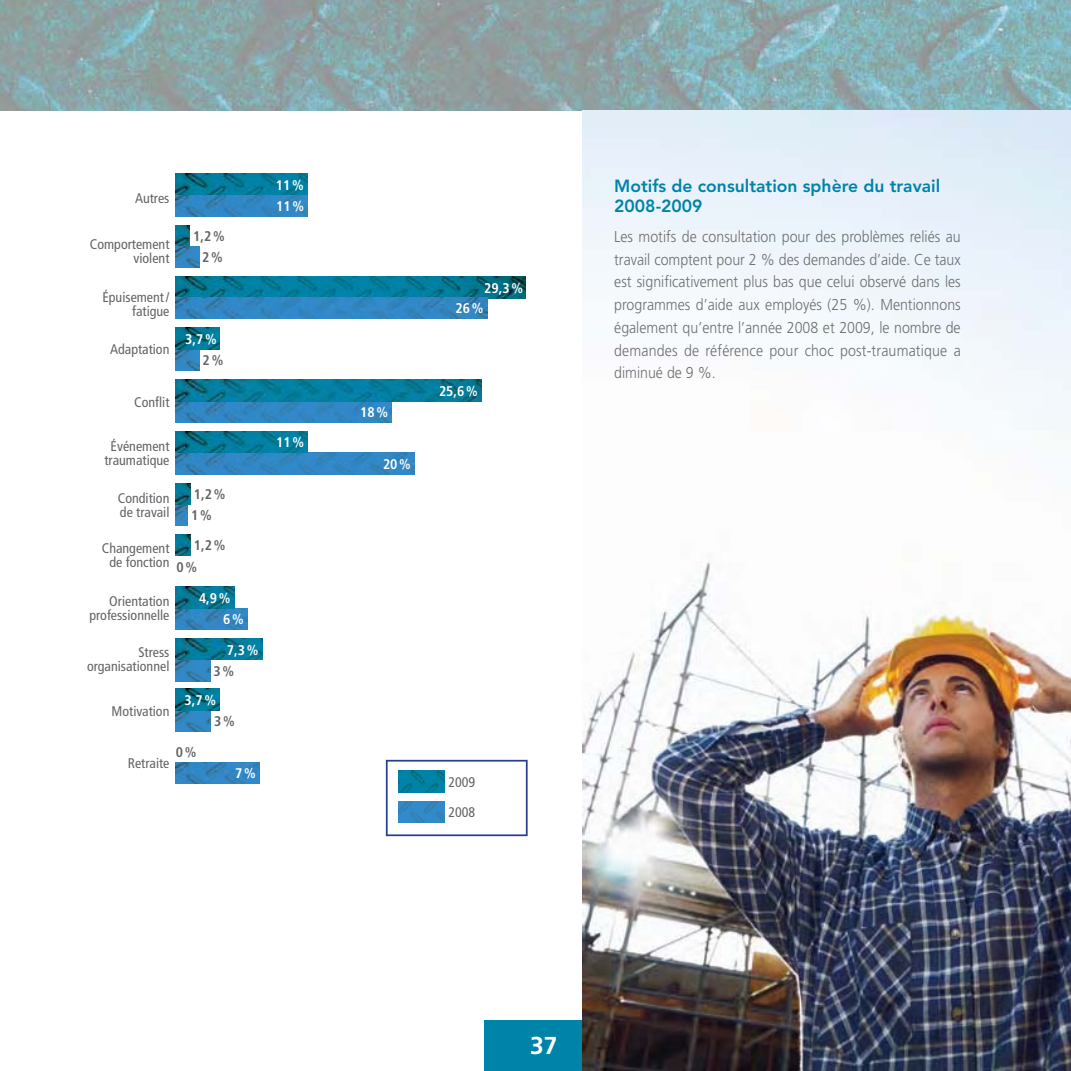
<style>
.page{position:relative;width:1071px;height:1071px;background:#fff}
.page>*{position:absolute;margin:0;border:0;box-sizing:border-box;transform-origin:0 0}
.t1{font:700 24.5px "Frutiger LT Std";color:#fff}
.t2{font:800 17.5px/19.2px "Avenir";color:#0083a9}
.t3{font:300 15.75px/22.8px "Frutiger LT Std";letter-spacing:.01em;color:#6d6f71;text-align:justify;scale:.9 1}
.t4{font:condensed 14px/14px "Frutiger LT Std";color:#636467;text-align:right}
.t5{font:700 condensed 14px/21.3px "Frutiger LT Std";color:#fff}
.t6{font:700 condensed 14px/21.2px "Frutiger LT Std";color:#636467}
</style>
<div class="page">
<div style="left:485px;top:1020px;width:100px;height:51px;background:#0083a9"></div>
<img style="left:0;top:0;width:1071px;height:110px">
<img style="left:583px;top:110px;width:488px;height:961px">
<svg style="left:386px;top:760px;width:142px;height:76px"></svg>
<img style="left:176px;top:710px;width:35px;height:22px">
<img style="left:176px;top:689px;width:44px;height:21px">
<img style="left:176px;top:174px;width:131px;height:43px">
<img style="left:176px;top:225px;width:14px;height:22px">
<img style="left:176px;top:277px;width:350px;height:21px">
<img style="left:176px;top:349px;width:23px;height:22px">
<img style="left:176px;top:298px;width:311px;height:21px">
<img style="left:176px;top:247px;width:23px;height:21px">
<img style="left:176px;top:328px;width:44px;height:21px">
<img style="left:176px;top:401px;width:215px;height:22px">
<img style="left:176px;top:380px;width:306px;height:21px">
<img style="left:176px;top:453px;width:239px;height:21px">
<img style="left:176px;top:432px;width:132px;height:21px">
<img style="left:176px;top:505px;width:11px;height:21px">
<img style="left:176px;top:483px;width:14px;height:22px">
<img style="left:176px;top:608px;width:71px;height:22px">
<img style="left:176px;top:587px;width:58px;height:21px">
<img style="left:176px;top:660px;width:35px;height:21px">
<img style="left:176px;top:638px;width:87px;height:22px">
<img style="left:176px;top:763px;width:83px;height:21px">
<img style="left:176px;top:534px;width:14px;height:22px">
<p class="t4" style="left:135px;top:191px;width:36px">autres</p>
<p class="t4" style="left:90px;top:237px;width:81px">comportement violent</p>
<p class="t4" style="left:102px;top:290px;width:69px">épuisement / fatigue</p>
<p class="t4" style="left:110px;top:342px;width:61px">adaptation</p>
<p class="t4" style="left:134px;top:395px;width:37px">conflit</p>
<p class="t4" style="left:104px;top:440px;width:67px;text-align:center">événement traumatique</p>
<p class="t4" style="left:118px;top:491px;width:53px;text-align:left">condition de travail</p>
<p class="t6" style="left:193px;top:226px;width:33px">1,2 %</p>
<p class="t6" style="left:202px;top:247px;width:22px">2 %</p>
<p class="t5" style="left:185px;top:328px;width:33px">3,7 %</p>
<p class="t6" style="left:203px;top:350px;width:22px">2 %</p>
<p class="t6" style="left:191px;top:484px;width:36px">1,2 %<br>1 %</p>
<p class="t6" style="left:176px;top:535px;width:51px;text-indent:18px">1,2 %<br>0 %</p>
<p class="t4" style="left:102px;top:542px;width:69px;text-align:center">changement de fonction</p>
<p class="t4" style="left:89px;top:594px;width:82px">orientation professionnelle</p>
<p class="t4" style="left:87px;top:646px;width:84px">Stress organisationnel</p>
<p class="t4" style="left:112px;top:705px;width:59px">motivation</p>
<p class="t5" style="left:223px;top:587px;width:22px;text-indent:-24px">4,9 %<br>6 %</p>
<p class="t5" style="left:227px;top:639px;width:33px">7,3 %</p>
<p class="t6" style="left:214px;top:660px;width:22px">3 %</p>
<p class="t5" style="left:184px;top:689px;width:33px">3,7 %</p>
<p class="t6" style="left:214px;top:711px;width:22px">3 %</p>
<p class="t6" style="left:176px;top:742px;width:22px">0 %</p>
<p class="t4" style="left:128px;top:756px;width:43px">retraite</p>
<p class="t5" style="left:235px;top:763px;width:22px">7 %</p>
<p class="t5" style="left:276px;top:174px;width:29px">11 %</p>
<p class="t5" style="left:276px;top:195px;width:29px">11 %</p>
<p class="t5" style="left:276px;top:432px;width:29px">11 %</p>
<p class="t5" style="left:360px;top:402px;width:29px">18 %</p>
<p class="t5" style="left:383px;top:453px;width:29px">20 %</p>
<p class="t5" style="left:484px;top:277px;width:40px">29,3 %</p>
<p class="t5" style="left:455px;top:298px;width:29px">26 %</p>
<p class="t5" style="left:439px;top:380px;width:40px">25,6 %</p>
<p class="t4" style="left:448px;top:767px;width:28px;line-height:30.3px;text-align:left">2009<br>2008</p>
<p class="t2" style="left:614px;top:177px;width:328px">Motifs de consultation sphère du travail<br>2008-2009</p>
<p class="t3" style="left:614px;top:225px;width:387px">Les motifs de consultation pour des problèmes reliés au travail comptent pour 2 % des demandes d’aide. Ce taux est significativement plus bas que celui observé dans les programmes d’aide aux employés (25 %). Mentionnons également qu’entre l’année 2008 et 2009, le nombre de demandes de référence pour choc post-traumatique a diminué de 9 %.</p>
<h1 class="t1" style="left:530px;top:1031px;width:29px">37</h1>
</div>
